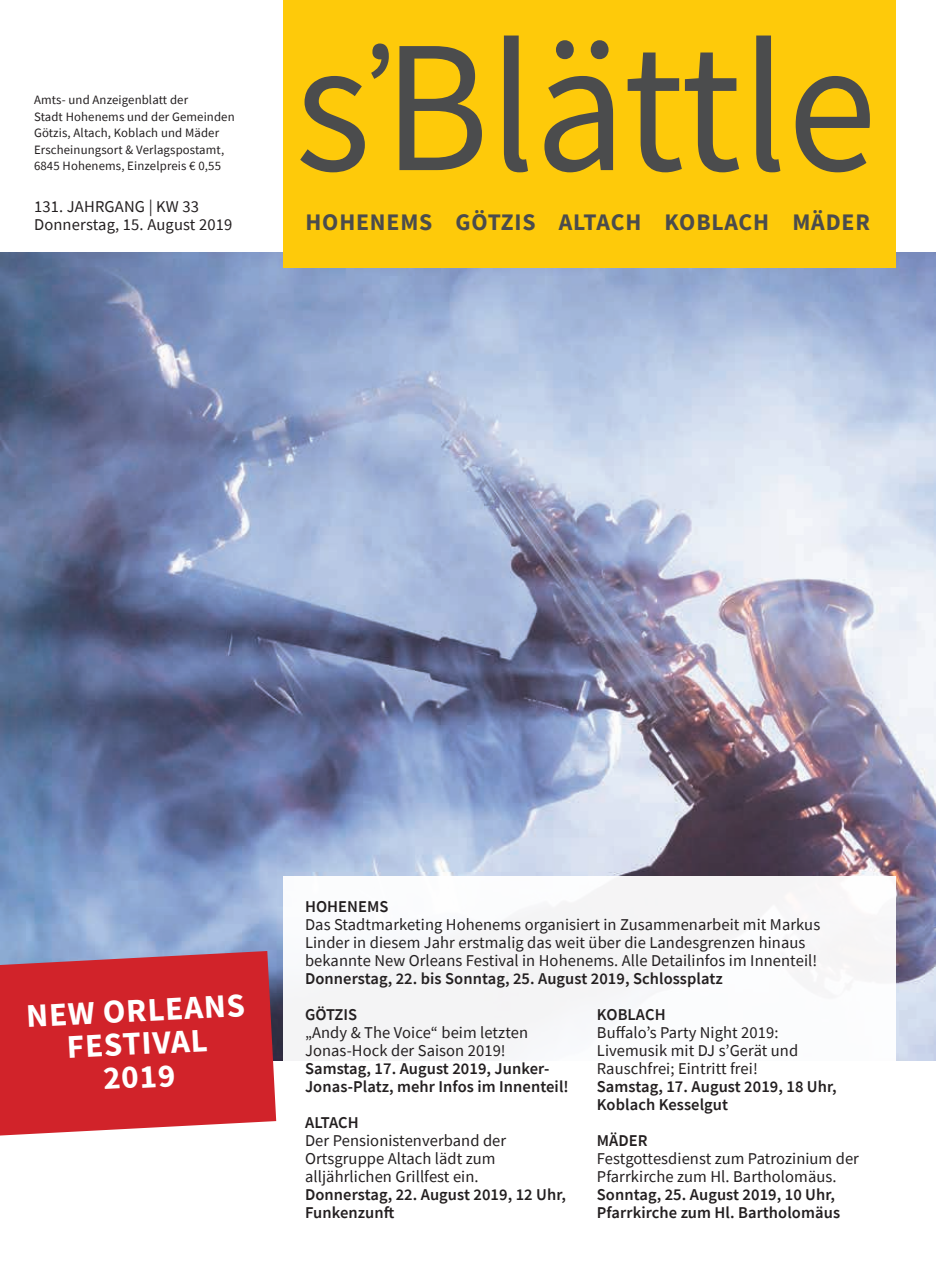
<style>
.page{position:relative;width:936px;height:1263px;background:#fff}
.page>*{position:absolute;margin:0;border:0;box-sizing:border-box;transform-origin:0 0}
.t1{font:189px "Source Sans Pro";color:#4b4c4d;scale:.95 1}
.t2{font:700 33px/33px "Source Sans Pro";color:#fff;text-align:center}
.t3{font:700 23.7px "Source Sans Pro";letter-spacing:.035em;color:#4b4c4d}
.t4{font:16.5px/18px "Source Sans Pro";letter-spacing:.005em;color:#231f20}
.t5{font:600 16.5px/18px "Source Sans Pro";letter-spacing:.005em;color:#231f20}
.t6{font:12.75px/16.5px "Source Sans Pro";letter-spacing:.01em;color:#231f20}
</style>
<div class="page">
<img style="left:0;top:252px;width:935px;height:808px">
<div style="left:283px;top:0;width:612px;height:268px;background:#feca0a"></div>
<div style="left:283px;top:876px;width:612px;height:387px;background:#fff"></div>
<svg style="left:0;top:951px;width:276px;height:184px;background:#d02f37"></svg>
<p class="t6" style="left:34px;top:92px;width:202px">Amts- und Anzeigenblatt der<br>Stadt Hohenems und der Gemeinden Götzis, Altach, Koblach und Mäder Erscheinungsort &amp; Verlagspostamt, 6845 Hohenems, Einzelpreis € 0,55</p>
<p class="t4" style="left:34px;top:198px;width:200px">131. JAHRGANG | KW 33<br>Donnerstag, 15. August 2019</p>
<h1 class="t1" style="left:295px;top:-13px;width:613px">s ̓Blättle</h1>
<h3 class="t3" style="left:305px;top:206px;width:566px">HOHENEMS GÖTZIS ALTACH KOBLACH MÄDER</h3>
<h2 class="t2" style="left:25px;top:999px;width:220px;rotate:-3deg">NEW ORLEANS<br>FESTIVAL<br>2019</h2>
<p class="t5" style="left:305px;top:897px;width:85px">HOHENEMS</p>
<p class="t4" style="left:305px;top:916px;width:516px">Das Stadtmarketing Hohenems organisiert in Zusammenarbeit mit Markus<br>Linder in diesem Jahr erstmalig das weit über die Landesgrenzen hinaus bekannte New Orleans Festival in Hohenems. Alle Detailinfos im Innenteil!</p>
<p class="t5" style="left:305px;top:960px;width:419px;line-height:36px">Donnerstag, 22. bis Sonntag, 25. August 2019, Schlossplatz<br>GÖTZIS</p>
<p class="t4" style="left:305px;top:1024px;width:224px">„Andy &amp; The Voice“ beim letzten<br>Jonas-Hock der Saison 2019!</p>
<p class="t5" style="left:305px;top:1059px;width:265px">Samstag, 17. August 2019, Junker-<br>Jonas-Platz, mehr Infos im Innenteil!</p>
<p class="t5" style="left:305px;top:1113px;width:55px">ALTACH</p>
<p class="t4" style="left:305px;top:1132px;width:203px">Der Pensionistenverband der<br>Ortsgruppe Altach lädt zum alljährlichen Grillfest ein.</p>
<p class="t5" style="left:305px;top:1185px;width:262px">Donnerstag, 22. August 2019, 12 Uhr,<br>Funkenzunft</p>
<p class="t5" style="left:597px;top:1005px;width:70px">KOBLACH</p>
<p class="t4" style="left:597px;top:1024px;width:203px">Buffalo’s Party Night 2019:<br>Livemusik mit DJ s’Gerät und<br>Rauschfrei; Eintritt frei!</p>
<p class="t5" style="left:597px;top:1077px;width:241px">Samstag, 17. August 2019, 18 Uhr,<br>Koblach Kesselgut</p>
<p class="t5" style="left:597px;top:1131px;width:52px">MÄDER</p>
<p class="t4" style="left:597px;top:1150px;width:263px">Festgottesdienst zum Patrozinium der<br>Pfarrkirche zum Hl. Bartholomäus.</p>
<p class="t5" style="left:597px;top:1185px;width:245px">Sonntag, 25. August 2019, 10 Uhr,<br>Pfarrkirche zum Hl. Bartholomäus</p>
</div>
